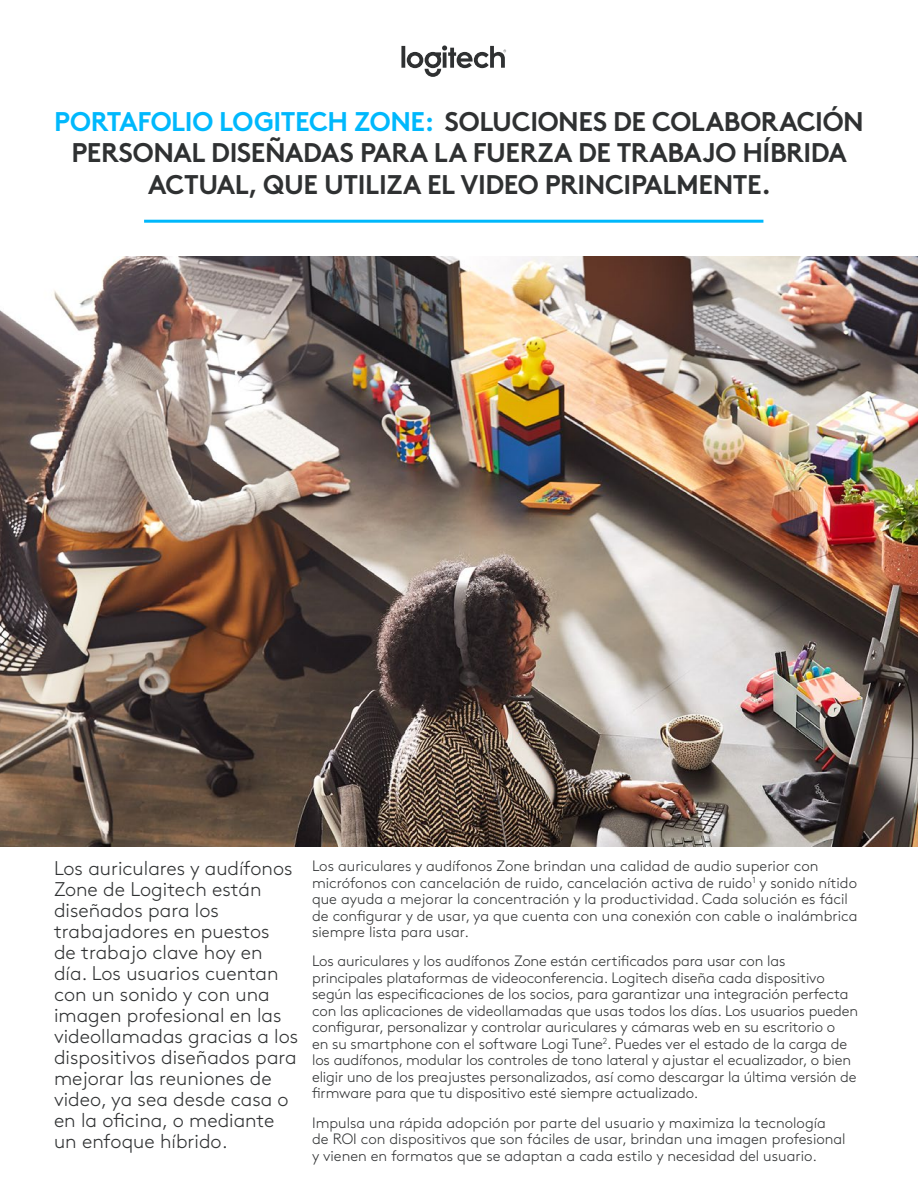
<style>
.page{position:relative;width:918px;height:1188px;background:#fff}
.page>*{position:absolute;margin:0;border:0;box-sizing:border-box;transform-origin:0 0}
.t1{font:700 27px/31.5px "Brown Pro";letter-spacing:-.015em;color:#2f3132;text-align:center}
.t2{font:300 19.8px/21px "Brown Pro";color:#2f3132}
.t3{font:300 15px/16.5px "Brown Pro";letter-spacing:-.01em;color:#2f3132}
.s1{color:#00b8fc}
</style>
<div class="page">
<svg style="left:401px;top:45px;width:105px;height:32px"></svg>
<hr style="left:144px;top:220px;width:619px;height:3px;background:#00b8fc">
<img style="left:0;top:257px;width:918px;height:590px">
<h1 class="t1" style="left:54px;top:103px;width:811px"><span class="s1">PORTAFOLIO LOGITECH ZONE:</span> SOLUCIONES DE COLABORACIÓN<br>PERSONAL DISEÑADAS PARA LA FUERZA DE TRABAJO HÍBRIDA<br>ACTUAL, QUE UTILIZA EL VIDEO PRINCIPALMENTE.</h1>
<p class="t2" style="left:54px;top:856px;width:246px">Los auriculares y audífonos<br>Zone de Logitech están diseñados para los trabajadores en puestos<br>de trabajo clave hoy en día. Los usuarios cuentan con un sonido y con una imagen profesional en las videollamadas gracias a los dispositivos diseñados para mejorar las reuniones de video, ya sea desde casa o en la oficina, o mediante un enfoque híbrido.</p>
<p class="t3" style="left:312px;top:857px;width:547px">Los auriculares y audífonos Zone brindan una calidad de audio superior con micrófonos con cancelación de ruido, cancelación activa de ruido<sup>1</sup> y sonido nítido que ayuda a mejorar la concentración y la productividad. Cada solución es fácil de configurar y de usar, ya que cuenta con una conexión con cable o inalámbrica siempre lista para usar.</p>
<p class="t3" style="left:312px;top:952px;width:548px">Los auriculares y los audífonos Zone están certificados para usar con las principales plataformas de videoconferencia. Logitech diseña cada dispositivo según las especificaciones de los socios, para garantizar una integración perfecta con las aplicaciones de videollamadas que usas todos los días. Los usuarios pueden configurar, personalizar y controlar auriculares y cámaras web en su escritorio o<br>en su smartphone con el software Logi Tune<sup>2</sup>. Puedes ver el estado de la carga de los audífonos, modular los controles de tono lateral y ajustar el ecualizador, o bien eligir uno de los preajustes personalizados, así como descargar la última versión de firmware para que tu dispositivo esté siempre actualizado.</p>
<p class="t3" style="left:312px;top:1113px;width:535px">Impulsa una rápida adopción por parte del usuario y maximiza la tecnología de ROI con dispositivos que son fáciles de usar, brindan una imagen profesional y vienen en formatos que se adaptan a cada estilo y necesidad del usuario.</p>
</div>
